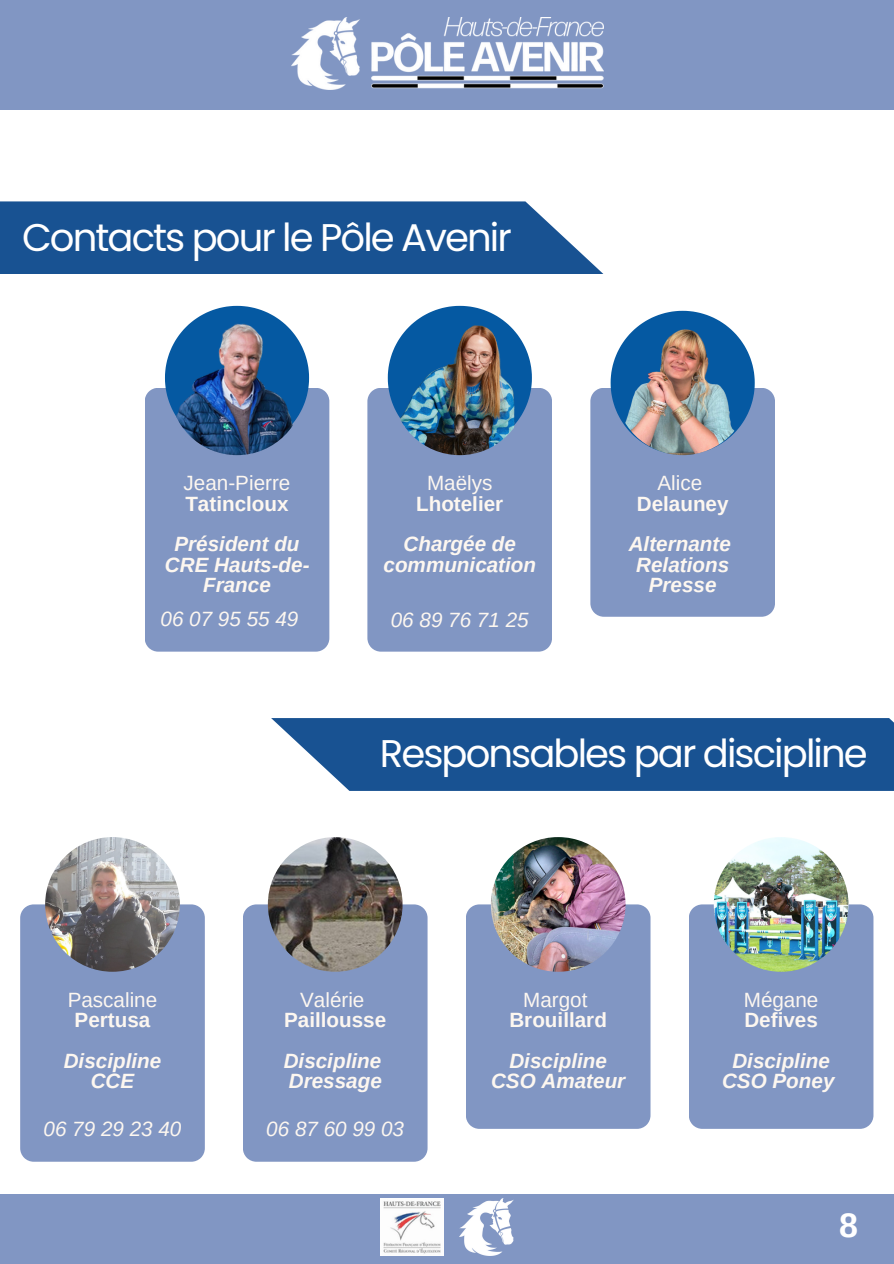
<style>
.page{position:relative;width:894px;height:1264px;background:#fff}
.page>*{position:absolute;margin:0;border:0;box-sizing:border-box;transform-origin:0 0}
.t1{font:38.55px "Poppins";letter-spacing:-.05em;color:#fff}
.t2{font:700 33.9px "Arimo";color:#fff}
.t3{font:italic 700 20.7px/20.2px "Arimo";color:#fdf7f0;text-align:center}
.t4{font:700 20.7px/20.2px "Arimo";color:#fdf7f0;text-align:center}
.t5{font:20.7px/20.2px "Arimo";color:#fdf7f0}
.t6{font:italic 20.7px "Arimo";color:#fdf7f0}
.s1{font-weight:700}
.s2{font-weight:400}
</style>
<div class="page">
<div style="left:0;top:0;width:893px;height:109px;background:#8196c3"></div>
<div style="left:0;top:1194px;width:893px;height:69px;background:#8196c3"></div>
<img style="left:291px;top:17px;width:312px;height:72px">
<img style="left:380px;top:1198px;width:63px;height:57px">
<img style="left:459px;top:1198px;width:54px;height:57px">
<div style="left:145px;top:388px;width:184px;height:263px;background:#8196c3"></div>
<svg style="left:165px;top:306px;width:144px;height:144px"></svg>
<img style="left:170px;top:320px;width:134px;height:135px;border-radius:50%">
<svg style="left:0;top:201px;width:603px;height:73px;background:#285e99"></svg>
<div style="left:367px;top:388px;width:185px;height:263px;background:#8196c3"></div>
<svg style="left:387px;top:306px;width:144px;height:144px"></svg>
<img style="left:392px;top:320px;width:135px;height:135px;border-radius:50%">
<svg style="left:590px;top:311px;width:184px;height:305px;background:#8ba1c9"></svg>
<img style="left:615px;top:320px;width:134px;height:135px;border-radius:50%">
<svg style="left:271px;top:718px;width:622px;height:73px;background:#275d99"></svg>
<div style="left:20px;top:904px;width:185px;height:257px;background:#8196c3"></div>
<img style="left:45px;top:837px;width:135px;height:134px;border-radius:50%">
<div style="left:243px;top:904px;width:184px;height:257px;background:#8196c3"></div>
<img style="left:268px;top:837px;width:134px;height:134px;border-radius:50%">
<div style="left:466px;top:904px;width:184px;height:224px;background:#8196c3"></div>
<img style="left:490px;top:837px;width:135px;height:134px;border-radius:50%">
<div style="left:689px;top:904px;width:184px;height:224px;background:#8196c3"></div>
<img style="left:713px;top:837px;width:135px;height:134px;border-radius:50%">
<p class="t1" style="left:22px;top:210px;width:491px">Contacts pour le Pôle Avenir</p>
<h2 class="t5" style="left:183px;top:473px;width:108px">Jean-Pierre<br><span class="s1">Tatincloux</span></h2>
<p class="t3" style="left:165px;top:534px;width:146px">Président du<br>CRE Hauts-de-<br>France</p>
<p class="t4" style="left:416px;top:473px;width:89px"><span class="s2">Maëlys<br></span>Lhotelier</p>
<p class="t3" style="left:383px;top:534px;width:154px">Chargée de communication</p>
<h2 class="t6" style="left:160px;top:607px;width:139px">06 07 95 55 49</h2>
<p class="t6" style="left:390px;top:608px;width:139px">06 89 76 71 25</p>
<p class="t5" style="left:657px;top:473px;width:46px">Alice</p>
<h2 class="t4" style="left:636px;top:493px;width:93px">Delauney</h2>
<h1 class="t3" style="left:628px;top:534px;width:104px">Alternante<br>Relations<br>Presse</h1>
<p class="t5" style="left:68px;top:989px;width:91px">Pascaline</p>
<p class="t4" style="left:75px;top:1009px;width:77px">Pertusa</p>
<h2 class="t3" style="left:64px;top:1050px;width:99px">Discipline<br>CCE</h2>
<p class="t6" style="left:44px;top:1116px;width:139px">06 79 29 23 40</p>
<p class="t1" style="left:380px;top:727px;width:489px">Responsables par discipline</p>
<p class="t5" style="left:300px;top:989px;width:66px">Valérie</p>
<p class="t4" style="left:284px;top:1009px;width:104px">Paillousse</p>
<p class="t3" style="left:283px;top:1050px;width:100px;text-align:left">Discipline<br>Dressage</p>
<h2 class="t6" style="left:266px;top:1116px;width:139px">06 87 60 99 03</h2>
<p class="t5" style="left:523px;top:989px;width:66px">Margot</p>
<h2 class="t4" style="left:509px;top:1009px;width:99px">Brouillard</h2>
<p class="t3" style="left:491px;top:1050px;width:136px">Discipline<br>CSO Amateur</p>
<p class="t5" style="left:743px;top:989px;width:76px">Mégane</p>
<p class="t4" style="left:744px;top:1009px;width:75px">Defives</p>
<p class="t3" style="left:721px;top:1050px;width:114px">Discipline<br>CSO Poney</p>
<p class="t2" style="left:839px;top:1206px;width:20px">8</p>
</div>
